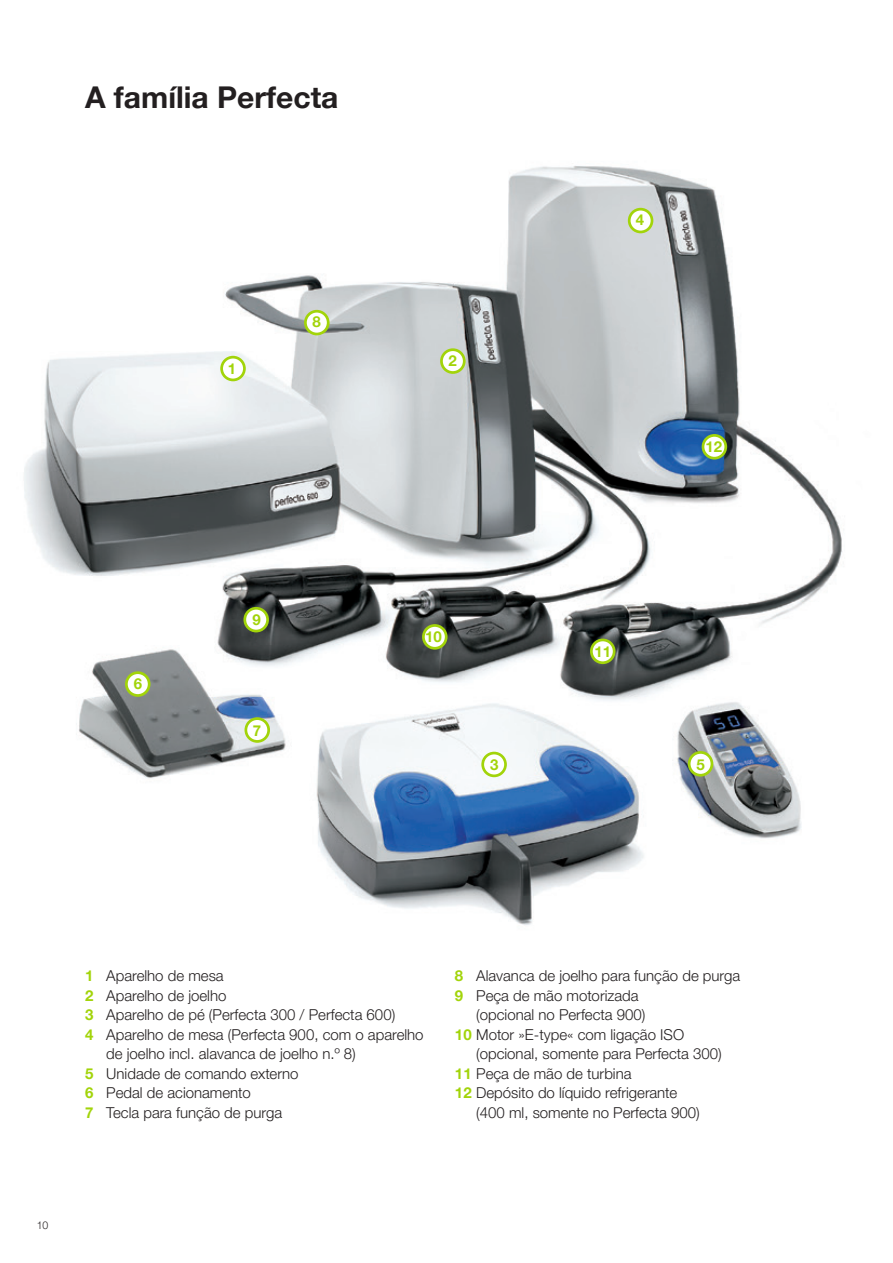
<style>
.page{position:relative;width:893px;height:1263px;background:#fff}
.page>*{position:absolute;margin:0;border:0;box-sizing:border-box;transform-origin:0 0}
.t1{font:700 30px "Helvetica Neue World 75";color:#231f20}
.t2{font:15px "Helvetica Neue World 45 Lt";color:#231f20}
.t3{font:700 15px "Helvetica Neue World 75";color:#a2d40a}
.t4{font:10.5px "Helvetica Neue World 45 Lt";color:#231f20}
.s1{font-family:"Helvetica Neue World 75";font-weight:700;color:#a2d40a}
</style>
<div class="page">
<img style="left:24px;top:166px;width:818px;height:759px">
<div style="left:591px;top:640px;width:23px;height:23px;background:#fff;border-radius:50%"></div>
<div style="left:590px;top:639px;width:25px;height:25px;border:3px solid #a2d40a;border-radius:50%"></div>
<div style="left:423px;top:625px;width:23px;height:23px;background:#fff;border-radius:50%"></div>
<div style="left:422px;top:624px;width:26px;height:26px;border:3px solid #a2d40a;border-radius:50%"></div>
<div style="left:245px;top:608px;width:23px;height:23px;background:#fff;border-radius:50%"></div>
<div style="left:243px;top:607px;width:26px;height:25px;border:3px solid #a2d40a;border-radius:50%"></div>
<div style="left:246px;top:719px;width:23px;height:22px;background:#fff;border-radius:50%"></div>
<div style="left:244px;top:717px;width:26px;height:26px;border:3px solid #a2d40a;border-radius:50%"></div>
<div style="left:483px;top:753px;width:22px;height:23px;background:#fff;border-radius:50%"></div>
<div style="left:481px;top:752px;width:26px;height:25px;border:3px solid #a2d40a;border-radius:50%"></div>
<div style="left:689px;top:752px;width:23px;height:23px;background:#fff;border-radius:50%"></div>
<div style="left:688px;top:751px;width:25px;height:25px;border:3px solid #a2d40a;border-radius:50%"></div>
<div style="left:703px;top:435px;width:23px;height:23px;background:#fff;border-radius:50%"></div>
<div style="left:702px;top:434px;width:25px;height:25px;border:3px solid #a2d40a;border-radius:50%"></div>
<div style="left:629px;top:209px;width:23px;height:23px;background:#fff;border-radius:50%"></div>
<div style="left:628px;top:208px;width:25px;height:25px;border:3px solid #a2d40a;border-radius:50%"></div>
<div style="left:441px;top:350px;width:23px;height:22px;background:#fff;border-radius:50%"></div>
<div style="left:440px;top:348px;width:26px;height:26px;border:3px solid #a2d40a;border-radius:50%"></div>
<div style="left:305px;top:311px;width:23px;height:23px;background:#fff;border-radius:50%"></div>
<div style="left:304px;top:310px;width:26px;height:25px;border:3px solid #a2d40a;border-radius:50%"></div>
<div style="left:222px;top:357px;width:22px;height:23px;background:#fff;border-radius:50%"></div>
<div style="left:220px;top:356px;width:26px;height:25px;border:3px solid #a2d40a;border-radius:50%"></div>
<div style="left:126px;top:673px;width:23px;height:22px;background:#fff;border-radius:50%"></div>
<div style="left:125px;top:671px;width:26px;height:26px;border:3px solid #a2d40a;border-radius:50%"></div>
<h1 class="t1" style="left:85px;top:80px;width:255px">A família Perfecta</h1>
<p class="t3" style="left:228px;top:360px;width:10px">1</p>
<p class="t3" style="left:312px;top:313px;width:10px">8</p>
<p class="t3" style="left:134px;top:675px;width:10px">6</p>
<p class="t3" style="left:252px;top:611px;width:10px">9</p>
<p class="t3" style="left:253px;top:722px;width:10px">7</p>
<p class="t3" style="left:449px;top:352px;width:10px">2</p>
<p class="t3" style="left:636px;top:211px;width:10px">4</p>
<p class="t3" style="left:705px;top:438px;width:18px">12</p>
<p class="t3" style="left:425px;top:628px;width:18px">10</p>
<p class="t3" style="left:594px;top:643px;width:18px">11</p>
<p class="t3" style="left:490px;top:756px;width:10px">3</p>
<p class="t3" style="left:696px;top:756px;width:10px">5</p>
<p class="t2" style="left:85px;top:967px;width:140px"><span class="s1">1</span> Aparelho de mesa</p>
<p class="t2" style="left:85px;top:986px;width:143px"><span class="s1">2</span> Aparelho de joelho</p>
<p class="t2" style="left:85px;top:1006px;width:312px"><span class="s1">3</span> Aparelho de pé (Perfecta 300 / Perfecta 600)</p>
<p class="t2" style="left:85px;top:1025px;width:340px"><span class="s1">4</span> Aparelho de mesa (Perfecta 900, com o aparelho</p>
<p class="t2" style="left:106px;top:1045px;width:251px">de joelho incl. alavanca de joelho n.º 8)</p>
<p class="t2" style="left:85px;top:1064px;width:215px"><span class="s1">5</span> Unidade de comando externo</p>
<p class="t2" style="left:85px;top:1084px;width:167px"><span class="s1">6</span> Pedal de acionamento</p>
<p class="t2" style="left:85px;top:1103px;width:199px"><span class="s1">7</span> Tecla para função de purga</p>
<p class="t2" style="left:455px;top:967px;width:287px"><span class="s1">8</span> Alavanca de joelho para função de purga</p>
<p class="t2" style="left:455px;top:986px;width:185px"><span class="s1">9</span> Peça de mão motorizada</p>
<p class="t2" style="left:476px;top:1006px;width:171px">(opcional no Perfecta 900)</p>
<p class="t2" style="left:455px;top:1025px;width:231px"><span class="s1">10</span> Motor »E-type« com ligação ISO</p>
<p class="t2" style="left:476px;top:1045px;width:247px">(opcional, somente para Perfecta 300)</p>
<p class="t2" style="left:455px;top:1064px;width:178px"><span class="s1">11</span> Peça de mão de turbina</p>
<p class="t2" style="left:455px;top:1084px;width:224px"><span class="s1">12</span> Depósito do líquido refrigerante</p>
<p class="t2" style="left:476px;top:1103px;width:225px">(400 ml, somente no Perfecta 900)</p>
<p class="t4" style="left:37px;top:1219px;width:13px">10</p>
</div>
